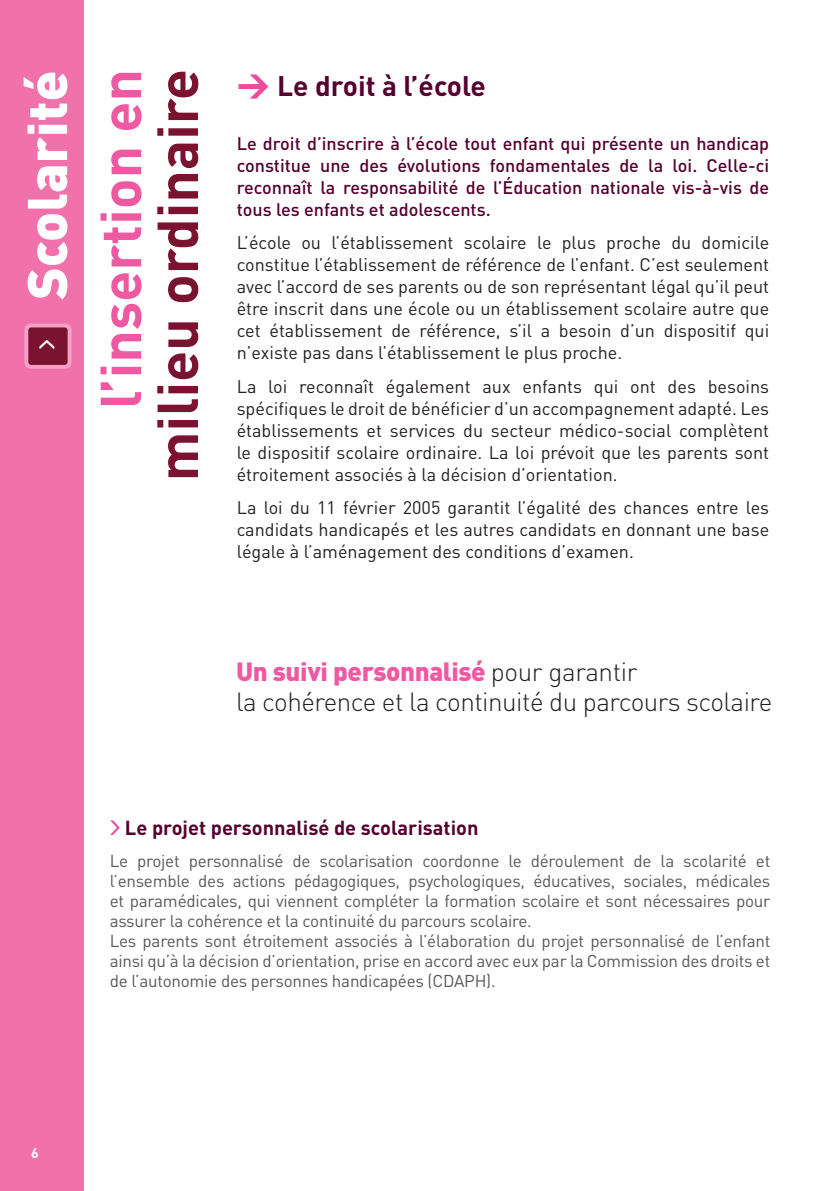
<style>
.page{position:relative;width:838px;height:1191px;background:#fff}
.page>*{position:absolute;margin:0;border:0;box-sizing:border-box;transform-origin:0 0}
.t1{font:700 56.8px "DIN";color:#7a1330}
.t2{font:700 56.8px "DIN";color:#ef59a1}
.t3{font:900 55px "DIN";color:#fff}
.t4{font:700 28px "DIN";color:#55002e}
.t5{font:300 26px/30px "DIN";letter-spacing:-.02em;color:#231f20}
.t6{font:700 20.4px "Beta Sans";color:#fff}
.t7{font:700 20px "DIN";color:#55002e}
.t8{font:18px/22px "DIN";color:#231f20;text-align:justify}
.t9{font:500 18px/22px "DIN";color:#55002e;text-align:justify}
.t10{font:17px/20px "DIN";letter-spacing:-.015em;color:#57585a}
.t11{font:700 14px "DIN";color:#fff}
.s1{font-weight:900;font-size:32px;color:#ed4c9c}
.s2{font-weight:900;color:#ef59a1}
.s3{font-family:"Beta Sans";color:#ed4c9c}
</style>
<div class="page">
<div style="left:0;top:0;width:84px;height:1190px;background:#f171ab"></div>
<div style="left:26px;top:325px;width:43px;height:42px;background:#7a1330;border-radius:5px"></div>
<div style="left:24px;top:323px;width:47px;height:46px;border:4px solid #f4a1c7;border-radius:5px"></div>
<h1 class="t2" style="left:100px;top:409px;width:341px;rotate:-90deg">l’insertion en</h1>
<h1 class="t1" style="left:157px;top:481px;width:413px;rotate:-90deg">milieu ordinaire</h1>
<h2 class="t3" style="left:28px;top:300px;width:231px;rotate:-90deg">Scolarité</h2>
<h3 class="t4" style="left:237px;top:75px;width:250px"><span class="s1">&gt;</span> Le droit à l’école</h3>
<p class="t9" style="left:236px;top:134px;width:534px">Le droit d’inscrire à l’école tout enfant qui présente un handicap constitue une des évolutions fondamentales de la loi. Celle-ci reconnaît la responsabilité de l’Éducation nationale vis-à-vis de tous les enfants et adolescents.</p>
<p class="t8" style="left:236px;top:234px;width:534px">L’école ou l’établissement scolaire le plus proche du domicile constitue l’établissement de référence de l’enfant. C’est seulement avec l’accord de ses parents ou de son représentant légal qu’il peut être inscrit dans une école ou un établissement scolaire autre que cet établissement de référence, s’il a besoin d’un dispositif qui n’existe pas dans l’établissement le plus proche.</p>
<p class="t8" style="left:236px;top:377px;width:534px">La loi reconnaît également aux enfants qui ont des besoins spécifiques le droit de bénéficier d’un accompagnement adapté. Les établissements et services du secteur médico-social complètent le dispositif scolaire ordinaire. La loi prévoit que les parents sont étroitement associés à la décision d’orientation.</p>
<p class="t8" style="left:236px;top:498px;width:534px">La loi du 11 février 2005 garantit l’égalité des chances entre les candidats handicapés et les autres candidats en donnant une base légale à l’aménagement des conditions d’examen.</p>
<p class="t6" style="left:40px;top:350px;width:12px;rotate:-90deg">&gt;</p>
<h3 class="t5" style="left:236px;top:659px;width:537px"><span class="s2">Un suivi personnalisé</span> pour garantir<br>la cohérence et la continuité du parcours scolaire</h3>
<p class="t11" style="left:31px;top:1147px;width:9px">6</p>
<p class="t7" style="left:110px;top:820px;width:370px"><span class="s3">&gt;</span> Le projet personnalisé de scolarisation</p>
<p class="t10" style="left:110px;top:851px;width:662px">Le projet personnalisé de scolarisation coordonne le déroulement de la scolarité et l’ensemble des actions pédagogiques, psychologiques, éducatives, sociales, médicales et paramédicales, qui viennent compléter la formation scolaire et sont nécessaires pour assurer la cohérence et la continuité du parcours scolaire.<br>Les parents sont étroitement associés à l’élaboration du projet personnalisé de l’enfant ainsi qu’à la décision d’orientation, prise en accord avec eux par la Commission des droits et de l’autonomie des personnes handicapées (CDAPH).</p>
</div>
